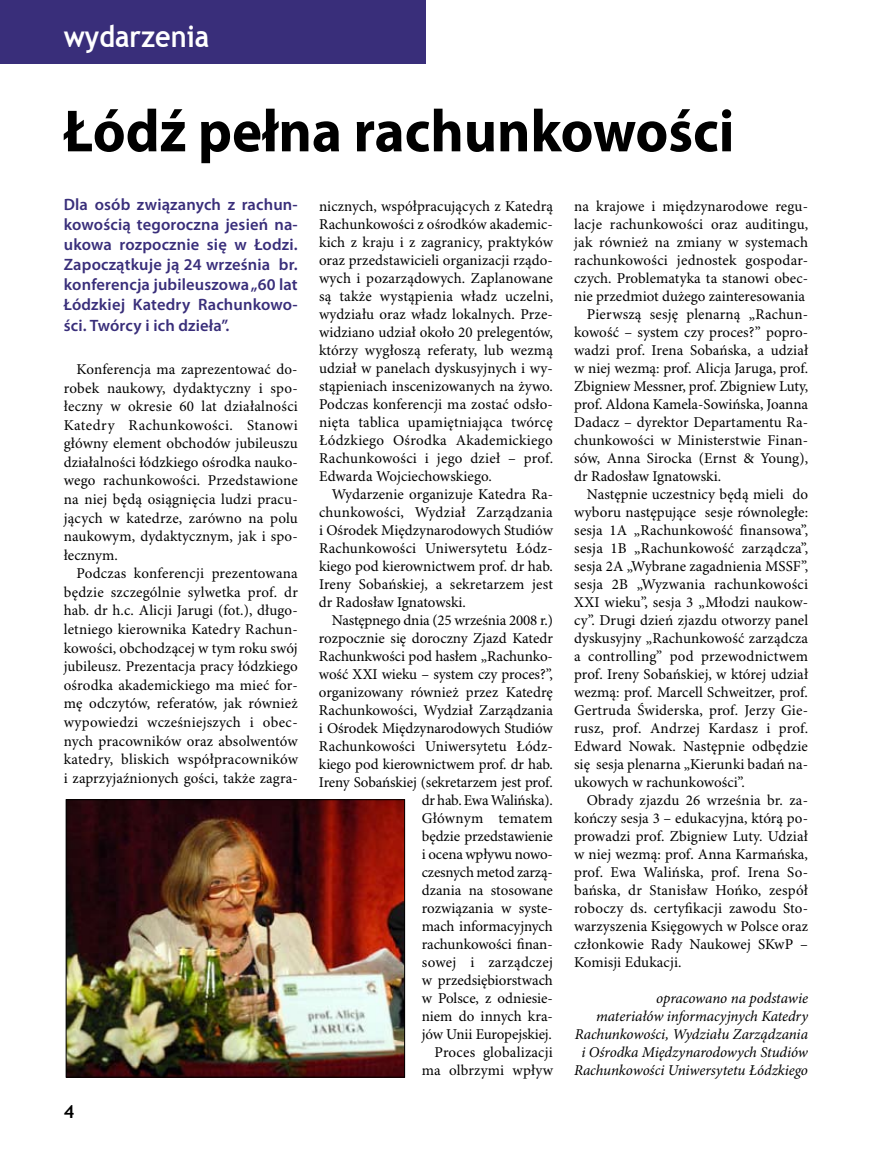
<style>
.page{position:relative;width:872px;height:1161px;background:#fff}
.page>*{position:absolute;margin:0;border:0;box-sizing:border-box;transform-origin:0 0}
.t1{font:700 60px "Myriad Pro";color:#000;scale:.95 1}
.t2{font:700 30px "Trebuchet MS";color:#fff;scale:.9 1}
.t3{font:700 18px "Trebuchet MS";color:#000}
.t4{font:600 16.5px/20.1px "Myriad Pro";letter-spacing:.01em;color:#392e7a;text-align:justify}
.t5{font:15px/18px "Minion Pro";letter-spacing:.005em;color:#000;text-align:justify}
.t6{font:italic 15px/18px "Minion Pro";letter-spacing:-.005em;color:#000;text-align:right}
</style>
<div class="page">
<div style="left:0;top:0;width:425px;height:64px;background:#392e7a"></div>
<img style="left:68px;top:801px;width:335px;height:274px">
<div style="left:66px;top:799px;width:339px;height:278px;border:1px solid #000"></div>
<h2 class="t2" style="left:64px;top:17px;width:163px">wydarzenia</h2>
<h1 class="t1" style="left:64px;top:97px;width:707px">Łódź pełna rachunkowości</h1>
<p class="t5" style="left:319px;top:198px;width:236px">nicznych, współpracujących z Katedrą Rachunkowości z ośrodków akademic&shy;kich z kraju i z zagranicy, praktyków oraz przedstawicieli organizacji rządo&shy;wych i pozarządowych. Zaplanowane są także wystąpienia władz uczelni, wydziału oraz władz lokalnych. Prze&shy;widziano udział około 20 prelegentów, którzy wygłoszą referaty, lub wezmą udział w panelach dyskusyjnych i wy&shy;stąpieniach inscenizowanych na żywo.<br>Podczas konferencji ma zostać odsło&shy;nięta tablica upamiętniająca twórcę Łódzkiego Ośrodka Akademickiego Rachunkowości i jego dzieł – prof.<br>Edwarda Wojciechowskiego.</p>
<p class="t5" style="left:319px;top:486px;width:235px;text-indent:13px">Wydarzenie organizuje Katedra Ra&shy;chunkowości, Wydział Zarządzania i Ośrodek Międzynarodowych Studiów Rachunkowości Uniwersytetu Łódz&shy;kiego pod kierownictwem prof. dr hab.<br>Ireny Sobańskiej, a sekretarzem jest dr Radosław Ignatowski.</p>
<p class="t5" style="left:319px;top:612px;width:235px;text-align:right">Następnego dnia (25 września 2008 r.) rozpocznie się doroczny Zjazd Katedr<br>Rachunkwości pod hasłem „Rachunko&shy;wość XXI wieku – system czy proces?”, organizowany również przez Katedrę<br>Rachunkowości, Wydział Zarządzania i Ośrodek Międzynarodowych Studiów<br>Rachunkowości Uniwersytetu Łódz&shy;kiego pod kierownictwem prof. dr hab.<br>Ireny Sobańskiej (sekretarzem jest prof. dr hab. Ewa Walińska).<br>Głównym tematem<br>będzie przedstawienie<br>i ocena wpływu nowo-<br>czesnych metod zarzą-<br>dzania na stosowane<br>rozwiązania w syste-<br>mach informacyjnych<br>rachunkowości finan-<br>sowej i zarządczej<br>w przedsiębiorstwach<br>w Polsce, z odniesie-<br>niem do innych kra-<br>jów Unii Europejskiej.<br>Proces globalizacji<br>ma olbrzymi wpływ</p>
<p class="t4" style="left:64px;top:195px;width:235px">Dla osób związanych z rachun&shy;kowością tegoroczna jesień na&shy;ukowa rozpocznie się w Łodzi.<br>Zapoczątkuje ją 24 września br. konferencja jubileuszowa „60 lat Łódzkiej Katedry Rachunkowo&shy;ści. Twórcy i ich dzieła”.</p>
<p class="t5" style="left:64px;top:360px;width:236px;line-height:18.6px;text-indent:13px">Konferencja ma zaprezentować do&shy;robek naukowy, dydaktyczny i spo&shy;łeczny w okresie 60 lat działalności Katedry Rachunkowości. Stanowi główny element obchodów jubileuszu działalności łódzkiego ośrodka nauko&shy;wego rachunkowości. Przedstawione na niej będą osiągnięcia ludzi pracu&shy;jących w katedrze, zarówno na polu naukowym, dydaktycznym, jak i spo&shy;łecznym.</p>
<p class="t5" style="left:64px;top:565px;width:236px;line-height:18.6px;text-indent:13px">Podczas konferencji prezentowana będzie szczególnie sylwetka prof. dr hab. dr h.c. Alicji Jarugi (fot.), długo&shy;letniego kierownika Katedry Rachun&shy;kowości, obchodzącej w tym roku swój jubileusz. Prezentacja pracy łódzkiego ośrodka akademickiego ma mieć for&shy;mę odczytów, referatów, jak również wypowiedzi wcześniejszych i obec&shy;nych pracowników oraz absolwentów katedry, bliskich współpracowników i zaprzyjaźnionych gości, także zagra-</p>
<p class="t5" style="left:574px;top:198px;width:235px">na krajowe i międzynarodowe regu-</p>
<p class="t5" style="left:574px;top:216px;width:235px">lacje rachunkowości oraz auditingu,</p>
<p class="t5" style="left:574px;top:234px;width:235px">jak również na zmiany w systemach</p>
<p class="t5" style="left:574px;top:252px;width:235px">rachunkowości jednostek gospodar-</p>
<p class="t5" style="left:574px;top:270px;width:235px">czych. Problematyka ta stanowi obec-</p>
<p class="t5" style="left:574px;top:288px;width:232px">nie przedmiot dużego zainteresowania</p>
<p class="t5" style="left:587px;top:306px;width:223px">Pierwszą sesję plenarną „Rachun-</p>
<p class="t5" style="left:574px;top:324px;width:235px">kowość – system czy proces?” popro-</p>
<p class="t5" style="left:574px;top:342px;width:235px">wadzi prof. Irena Sobańska, a udział</p>
<p class="t5" style="left:574px;top:360px;width:235px">w niej wezmą: prof. Alicja Jaruga, prof.</p>
<p class="t5" style="left:574px;top:378px;width:236px">Zbigniew Messner, prof. Zbigniew Luty,</p>
<p class="t5" style="left:574px;top:396px;width:235px">prof. Aldona Kamela-Sowińska, Joanna</p>
<p class="t5" style="left:574px;top:414px;width:235px">Dadacz – dyrektor Departamentu Ra-</p>
<p class="t5" style="left:574px;top:432px;width:235px">chunkowości w Ministerstwie Finan-</p>
<p class="t5" style="left:574px;top:450px;width:235px">sów, Anna Sirocka (Ernst &amp; Young),</p>
<p class="t5" style="left:574px;top:468px;width:148px">dr Radosław Ignatowski.</p>
<p class="t5" style="left:587px;top:486px;width:223px">Następnie uczestnicy będą mieli do</p>
<p class="t5" style="left:574px;top:504px;width:235px">wyboru następujące sesje równoległe:</p>
<p class="t5" style="left:574px;top:522px;width:235px">sesja 1A „Rachunkowość finansowa”,</p>
<p class="t5" style="left:574px;top:540px;width:235px">sesja 1B „Rachunkowość zarządcza”,</p>
<p class="t5" style="left:574px;top:558px;width:235px">sesja 2A „Wybrane zagadnienia MSSF”,</p>
<p class="t5" style="left:574px;top:576px;width:235px">sesja 2B „Wyzwania rachunkowości</p>
<p class="t5" style="left:574px;top:594px;width:235px">XXI wieku”, sesja 3 „Młodzi naukow-</p>
<p class="t5" style="left:574px;top:612px;width:235px">cy”. Drugi dzień zjazdu otworzy panel</p>
<p class="t5" style="left:574px;top:630px;width:235px">dyskusyjny „Rachunkowość zarządcza</p>
<p class="t5" style="left:574px;top:648px;width:235px">a controlling” pod przewodnictwem</p>
<p class="t5" style="left:574px;top:666px;width:235px">prof. Ireny Sobańskiej, w której udział</p>
<p class="t5" style="left:574px;top:684px;width:235px">wezmą: prof. Marcell Schweitzer, prof.</p>
<p class="t5" style="left:574px;top:702px;width:235px">Gertruda Świderska, prof. Jerzy Gie-</p>
<p class="t5" style="left:574px;top:720px;width:235px">rusz, prof. Andrzej Kardasz i prof.</p>
<p class="t5" style="left:574px;top:738px;width:235px">Edward Nowak. Następnie odbędzie</p>
<p class="t5" style="left:574px;top:756px;width:235px">się sesja plenarna „Kierunki badań na-</p>
<p class="t5" style="left:574px;top:774px;width:172px">ukowych w rachunkowości”.</p>
<p class="t5" style="left:587px;top:792px;width:223px">Obrady zjazdu 26 września br. za-</p>
<p class="t5" style="left:574px;top:810px;width:235px">kończy sesja 3 – edukacyjna, którą po-</p>
<p class="t5" style="left:574px;top:828px;width:235px">prowadzi prof. Zbigniew Luty. Udział</p>
<p class="t5" style="left:574px;top:846px;width:235px">w niej wezmą: prof. Anna Karmańska,</p>
<p class="t5" style="left:574px;top:864px;width:235px">prof. Ewa Walińska, prof. Irena So-</p>
<p class="t5" style="left:574px;top:882px;width:235px">bańska, dr Stanisław Hońko, zespół</p>
<p class="t5" style="left:574px;top:900px;width:235px">roboczy ds. certyfikacji zawodu Sto-</p>
<p class="t5" style="left:574px;top:918px;width:235px">warzyszenia Księgowych w Polsce oraz</p>
<p class="t5" style="left:574px;top:936px;width:235px">członkowie Rady Naukowej SKwP –</p>
<p class="t5" style="left:574px;top:954px;width:109px">Komisji Edukacji.</p>
<p class="t6" style="left:574px;top:989px;width:235px">opracowano na podstawie<br>materiałów informacyjnych Katedry Rachunkowości, Wydziału Zarządzania i Ośrodka Międzynarodowych Studiów Rachunkowości Uniwersytetu Łódzkiego</p>
<p class="t3" style="left:64px;top:1101px;width:12px">4</p>
</div>
